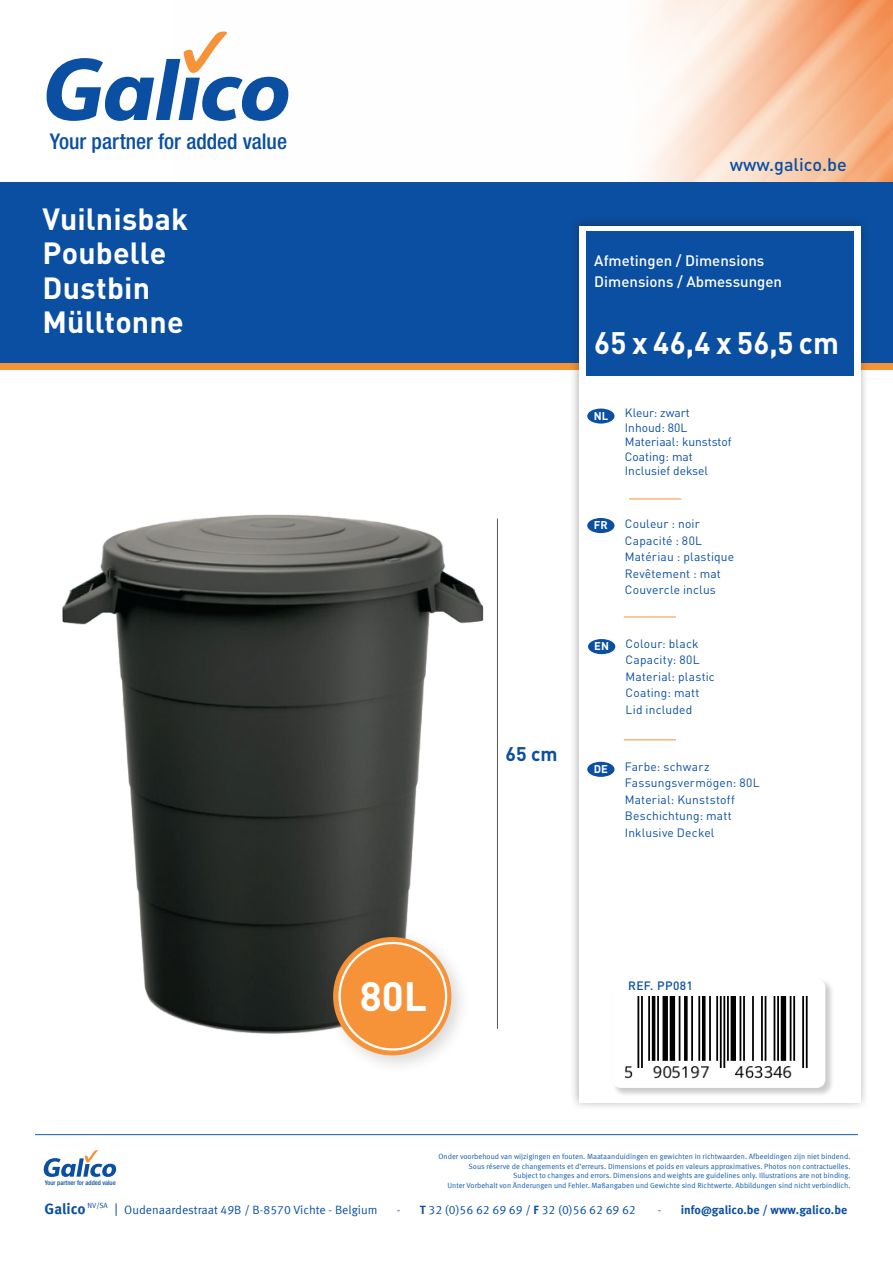
<style>
.page{position:relative;width:893px;height:1263px;background:#fff}
.page>*{position:absolute;margin:0;border:0;box-sizing:border-box;transform-origin:0 0}
.t1{font:700 40.5px "DIN Pro";color:#fff}
.t2{font:700 30.75px "DIN Pro";letter-spacing:.005em;color:#fff;scale:.96 1}
.t3{font:700 30.3px/34.5px "DIN Pro";letter-spacing:.005em;color:#fff}
.t4{font:500 condensed 21.6px "Helvetica Neue LT Std";color:#0a4fa2}
.t5{font:700 19.5px "DIN Pro";color:#0a4fa2}
.t6{font:500 18px "DIN Pro";color:#0a4fa2}
.t7{font:500 15px/21.6px "DIN Pro";color:#fff}
.t8{font:700 15px "Meta Offc";letter-spacing:-.005em;color:#0a4fa2}
.t9{font:12px/16.5px "DIN Pro";letter-spacing:.015em;color:#0a4fa2}
.t10{font:12px "Meta Offc Norm";color:#0a4fa2}
.t11{font:700 12px "Meta Offc";color:#0a4fa2}
.t12{font:500 12px "DIN Pro";letter-spacing:.03em;color:#0a4fa2}
.t13{font:700 11.25px "DIN Pro";color:#fff}
.t14{font:7.5px/9.8px "Meta Offc Norm";color:#105aa9;text-align:right}
.t15{font:500 condensed 6.45px "Helvetica Neue LT Std";color:#0a4fa2}
.s1{font-family:"Meta Offc";font-weight:700}
.s2{font-family:"Meta Offc Norm";font-weight:400}
</style>
<div class="page">
<img style="left:62px;top:514px;width:436px;height:520px">
<hr style="left:497px;top:519px;width:1px;height:510px;background:#57585a">
<div style="left:325px;top:929px;width:146px;height:146px;background:#231f20;opacity:.17"></div>
<div style="left:333px;top:937px;width:118px;height:118px;background:#f69238;border-radius:50%"></div>
<div style="left:338px;top:942px;width:109px;height:108px;border:2px solid #fff;border-radius:50%"></div>
<div style="left:0;top:182px;width:893px;height:181px;background:#0a4fa2"></div>
<img style="left:643px;top:0;width:250px;height:182px">
<div style="left:0;top:363px;width:893px;height:6px;background:#f69238"></div>
<svg style="left:46px;top:31px;width:243px;height:90px"></svg>
<div style="left:570px;top:215px;width:300px;height:896px;background:#231f20;opacity:.39"></div>
<div style="left:579px;top:226px;width:281px;height:877px;background:#fff"></div>
<div style="left:612px;top:979px;width:222px;height:118px;background:#231f20;opacity:.23"></div>
<div style="left:612px;top:979px;width:213px;height:109px;background:#fff;border-radius:9px"></div>
<img style="left:625px;top:996px;width:183px;height:83px">
<hr style="left:35px;top:1134px;width:823px;height:1px;background:#105aa9">
<svg style="left:43px;top:1150px;width:74px;height:27px"></svg>
<svg style="left:116px;top:1203px;width:1px;height:13px"></svg>
<div style="left:586px;top:232px;width:268px;height:144px;background:#0a4fa2"></div>
<hr style="left:629px;top:499px;width:52px;height:1px;background:#f69238">
<hr style="left:624px;top:617px;width:52px;height:1px;background:#f69238">
<hr style="left:624px;top:739px;width:52px;height:1px;background:#f69238">
<div style="left:588px;top:639px;width:27px;height:15px;background:#0a4fa2;border-radius:50%"></div>
<div style="left:587px;top:409px;width:27px;height:15px;background:#0a4fa2;border-radius:50%"></div>
<div style="left:587px;top:518px;width:27px;height:15px;background:#0a4fa2;border-radius:50%"></div>
<div style="left:587px;top:762px;width:27px;height:15px;background:#0a4fa2;border-radius:50%"></div>
<h3 class="t4" style="left:50px;top:128px;width:239px">Your partner for added value</h3>
<h3 class="t3" style="left:43px;top:198px;width:147px">Vuilnisbak<br>Poubelle<br>Dustbin<br>Mülltonne</h3>
<p class="t15" style="left:45px;top:1179px;width:72px">Your partner for added value</p>
<h3 class="t5" style="left:506px;top:737px;width:54px">65 cm</h3>
<h3 class="t6" style="left:730px;top:150px;width:118px">www.galico.be</h3>
<h3 class="t7" style="left:594px;top:248px;width:189px">Afmetingen / Dimensions<br>Dimensions / Abmessungen</h3>
<h2 class="t2" style="left:594px;top:317px;width:256px">65 x 46,4 x 56,5 cm</h2>
<h3 class="t13" style="left:594px;top:406px;width:16px">NL</h3>
<h3 class="t13" style="left:594px;top:516px;width:15px">FR</h3>
<h3 class="t9" style="left:625px;top:405px;width:108px;line-height:14.4px">Kleur: zwart<br>Inhoud: 80L<br>Materiaal: kunststof<br>Coating: mat<br>Inclusief deksel</h3>
<h3 class="t9" style="left:625px;top:515px;width:111px">Couleur : noir<br>Capacité : 80L<br>Matériau : plastique<br>Revêtement : mat<br>Couvercle inclus</h3>
<h3 class="t13" style="left:594px;top:637px;width:16px">EN</h3>
<h3 class="t9" style="left:626px;top:634px;width:91px">Colour: black<br>Capacity: 80L<br>Material: plastic<br>Coating: matt<br>Lid included</h3>
<h3 class="t13" style="left:594px;top:759px;width:16px">DE</h3>
<h3 class="t9" style="left:625px;top:757px;width:136px">Farbe: schwarz<br>Fassungsvermögen: 80L<br>Material: Kunststoff<br>Beschichtung: matt<br>Inklusive Deckel</h3>
<h1 class="t1" style="left:360px;top:962px;width:69px">80L</h1>
<h3 class="t12" style="left:628px;top:976px;width:66px">REF. PP081</h3>
<p class="t14" style="left:438px;top:1151px;width:413px">Onder voorbehoud van wijzigingen en fouten. Maataanduidingen en gewichten in richtwaarden. Afbeeldingen zijn niet bindend.<br>Sous réserve de changements et d’erreurs. Dimensions et poids en valeurs approximatives. Photos non contractuelles.<br>Subject to changes and errors. Dimensions and weights are guidelines only. Illus trations are not binding.<br>Unter Vorbehalt von Änderungen und Fehler. Maßangaben und Gewichte sind Richtwerte. Abbildungen sind nicht verbindlich.</p>
<h3 class="t8" style="left:45px;top:1199px;width:65px">Galico <sup>NV/SA</sup></h3>
<h3 class="t10" style="left:124px;top:1203px;width:255px">Oudenaardestraat 49B / B-8570 Vichte - Belgium</h3>
<h3 class="t10" style="left:397px;top:1203px;width:240px">- <span class="s1">T</span> 32 (0)56 62 69 69 / <span class="s1">F</span> 32 (0)56 62 69 62</h3>
<h3 class="t11" style="left:658px;top:1202px;width:191px"><span class="s2">-</span> info@galico.be / www.galico.be</h3>
</div>
